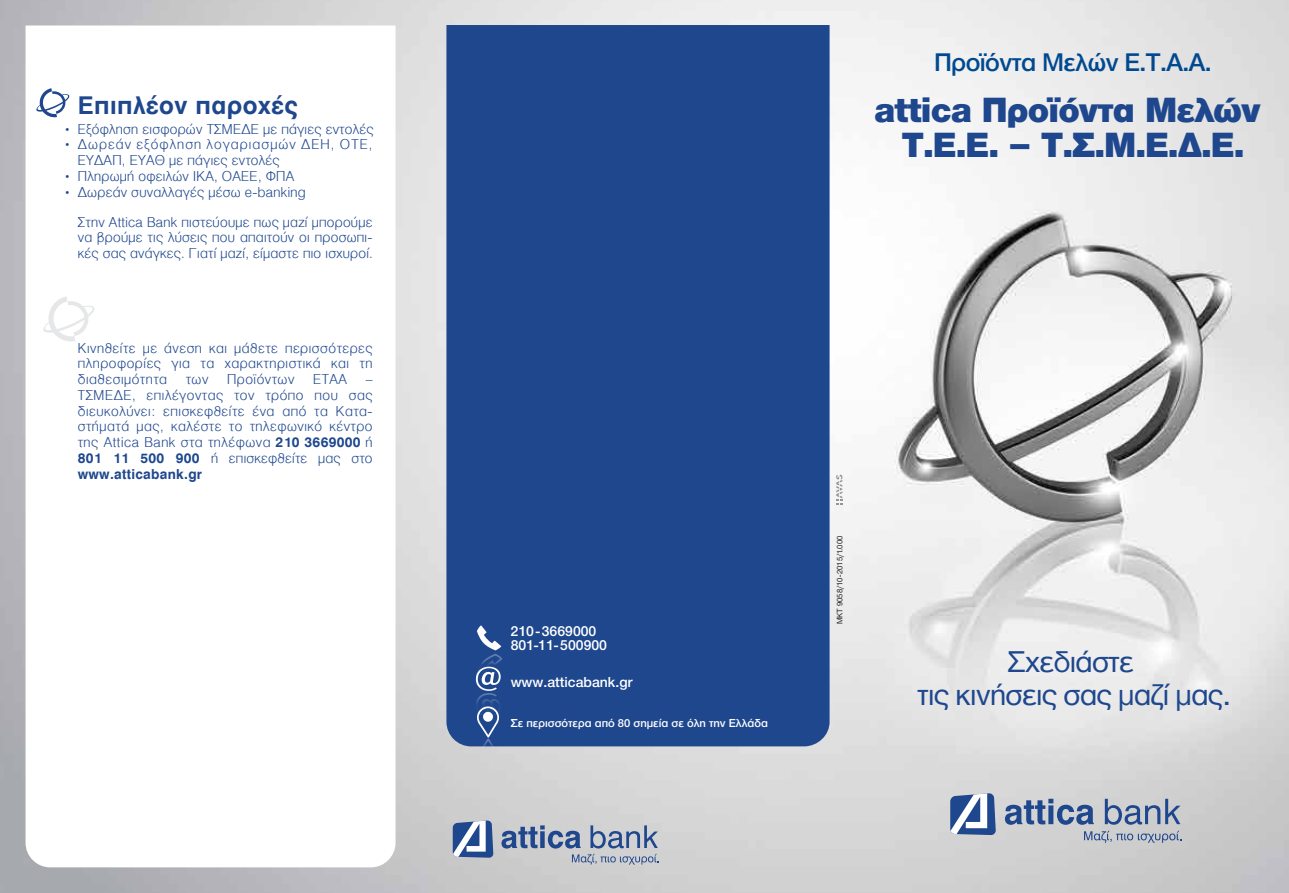
<style>
.page{position:relative;width:1289px;height:893px;background:#fff}
.page>*{position:absolute;margin:0;border:0;box-sizing:border-box;transform-origin:0 0}
.t1{font:900 36.45px/35.1px "Helvetica Neue Greek";letter-spacing:-.02em;color:#1e478e;text-align:center}
.t2{font:31.2px/33.6px "Helvetica Neue Greek";letter-spacing:-.02em;color:#1e478e;text-align:center}
.t3{font:500 26.55px "Helvetica Neue Greek";letter-spacing:-.02em;color:#004990}
.t4{font:700 24px "CPHELVETICA";letter-spacing:.02em;color:#1e478e}
.t5{font:500 15px/14.2px "Helvetica Neue Greek";color:#fff}
.t6{font:300 13.5px/15.8px "CPHELVETICA";letter-spacing:.02em;color:#1e478e;text-align:justify}
.t7{font:300 13.5px "CPHELVETICA";letter-spacing:.04em;color:#1e478e}
.t8{font:13.5px/15.8px "Myriad Pro";color:#1e478e}
.t9{font:500 12px "Helvetica Neue Greek";color:#fff}
.t10{font:8.25px "Helvetica Neue Greek";color:#231f20}
.s1{font-weight:700}
</style>
<div class="page">
<img style="left:0;top:0;width:1288px;height:893px">
<div style="left:446px;top:25px;width:383px;height:721px;background:#1e478e"></div>
<svg style="left:453px;top:820px;width:40px;height:38px"></svg>
<svg style="left:501px;top:825px;width:157px;height:40px;background:#a3adbf"></svg>
<svg style="left:26px;top:26px;width:369px;height:841px"></svg>
<svg style="left:1004px;top:799px;width:89px;height:26px;background:#8093b3"></svg>
<svg style="left:1104px;top:799px;width:76px;height:26px;background:#95a2b9"></svg>
<svg style="left:950px;top:793px;width:45px;height:42px"></svg>
<svg style="left:1083px;top:831px;width:98px;height:12px"></svg>
<svg style="left:836px;top:475px;width:6px;height:30px"></svg>
<svg style="left:36px;top:88px;width:33px;height:30px"></svg>
<svg style="left:43px;top:296px;width:52px;height:47px"></svg>
<svg style="left:476px;top:625px;width:26px;height:144px;background:#627dac"></svg>
<p class="t8" style="left:65px;top:121px;width:5px">• •</p>
<p class="t8" style="left:65px;top:168px;width:5px">• •</p>
<h3 class="t4" style="left:78px;top:91px;width:221px">Eπιπλέον παροχές</h3>
<p class="t6" style="left:78px;top:121px;width:297px;text-align:left">Εξόφληση εισφορών ΤΣΜΕΔΕ µε πάγιες εντολές Δωρεάν εξόφληση λογαριασµών ΔΕΗ, ΟΤΕ, ΕΥΔΑΠ, ΕΥΑΘ µε πάγιες εντολές<br>Πληρωµή οφειλών ΙΚΑ, ΟΑΕΕ, ΦΠΑ<br>Δωρεάν συναλλαγές µέσω e-banking</p>
<p class="t6" style="left:78px;top:214px;width:296px">Στην Attica Bank πιστεύουµε πως µαζί µπορούµε να βρούµε τις λύσεις που απαιτούν οι προσωπι&shy;κές σας ανάγκες. Γιατί µαζί, είµαστε πιο ισχυροί.</p>
<p class="t6" style="left:78px;top:340px;width:296px">Κινηθείτε µε άνεση και µάθετε περισσότερες πληροφορίες για τα χαρακτηριστικά και τη διαθεσιµότητα</p>
<p class="t6" style="left:186px;top:371px;width:24px">των</p>
<p class="t7" style="left:227px;top:371px;width:69px">Προϊόντων</p>
<p class="t6" style="left:313px;top:371px;width:35px">ΕΤΑΑ</p>
<p class="t6" style="left:78px;top:371px;width:296px;text-indent:288px">– ΤΣΜΕΔΕ, επιλέγοντας τον τρόπο που σας διευκολύνει: επισκεφθείτε ένα από τα Κατα&shy;στήµατά µας, καλέστε το τηλεφωνικό κέντρο της Attica Bank στα τηλέφωνα <span class="s1">210 3669000</span> ή <span class="s1">801 11 500 900</span> ή επισκεφθείτε µας στο <span class="s1">www.atticabank.gr</span></p>
<h3 class="t3" style="left:934px;top:48px;width:279px">Προϊόντα Μελών E.T.A.A.</h3>
<h1 class="t1" style="left:874px;top:92px;width:387px">attica Προϊόντα Μελών<br>Τ.Ε.Ε. – Τ.Σ.Μ.Ε.Δ.Ε.</h1>
<p class="t5" style="left:510px;top:623px;width:98px">210-3669000<br>801-11- 500900</p>
<p class="t5" style="left:510px;top:674px;width:123px">www.atticabank.gr</p>
<p class="t9" style="left:510px;top:716px;width:259px">Σε περισσότερα από 80 σημεία σε όλη την Ελλάδα</p>
<p class="t10" style="left:835px;top:624px;width:90px;rotate:-90deg">ΜΚΤ 9058/10-2015/1.000</p>
<h2 class="t2" style="left:917px;top:645px;width:315px">Σχεδιάστε<br>τις κινήσεις σας μαζί μας.</h2>
</div>
